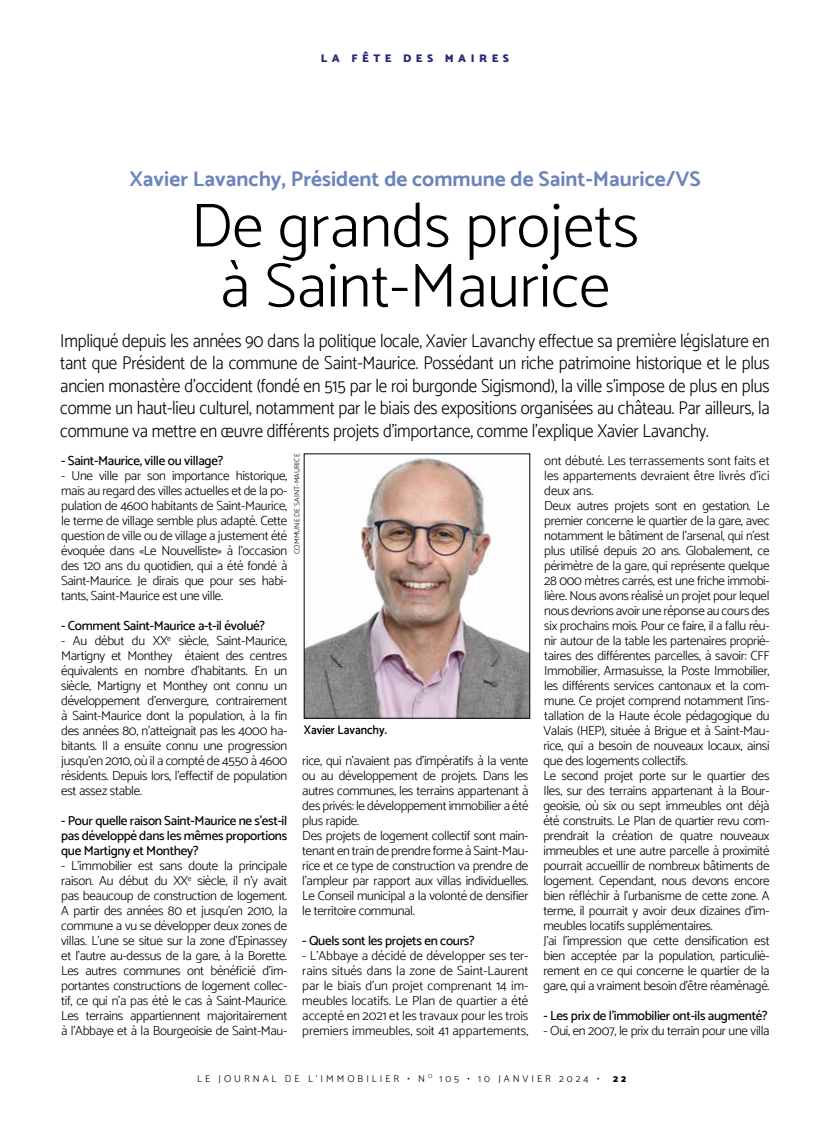
<style>
.page{position:relative;width:830px;height:1134px;background:#fff}
.page>*{position:absolute;margin:0;border:0;box-sizing:border-box;transform-origin:0 0}
.t1{font:300 62.5px/60px "Catamaran";color:#000;text-align:center}
.t2{font:700 21.25px "Catamaran";color:#6c85ba}
.t3{font:300 18.75px/22.5px "Catamaran";letter-spacing:-.01em;color:#000;text-align:justify;scale:.91 1}
.t4{font:300 13.12px/15px "Catamaran";letter-spacing:-.02em;color:#000;text-align:justify}
.t5{font:500 13.12px/15px "Catamaran";letter-spacing:-.02em;color:#000;text-align:justify}
.t6{font:600 12.5px "Catamaran";color:#000;scale:.92 1}
.t7{font:900 11.25px "Catamaran";letter-spacing:.4em;color:#232c77}
.t8{font:300 10px "Catamaran";letter-spacing:.3em;color:#000}
.t9{font:900 10px "Catamaran";color:#000}
.t10{font:300 7.5px "Catamaran";letter-spacing:.01em;color:#000}
</style>
<div class="page">
<img style="left:306px;top:458px;width:221px;height:258px">
<p class="t7" style="left:321px;top:52px;width:190px">LA FÊTE DES MAIRES</p>
<h2 class="t2" style="left:129px;top:167px;width:572px">Xavier Lavanchy, Président de commune de Saint-Maurice/VS</h2>
<h1 class="t1" style="left:191px;top:195px;width:449px">De grands projets à Saint-Maurice</h1>
<p class="t3" style="left:60px;top:329px;width:780px">Impliqué depuis les années 90 dans la politique locale, Xavier Lavanchy effectue sa première législature en tant que Président de la commune de Saint-Maurice. Possédant un riche patrimoine historique et le plus ancien monastère d’occident (fondé en 515 par le roi burgonde Sigismond), la ville s’impose de plus en plus comme un haut-lieu culturel, notamment par le biais des expositions organisées au château. Par ailleurs, la commune va mettre en œuvre différents projets d’importance, comme l’explique Xavier Lavanchy.</p>
<p class="t10" style="left:292px;top:554px;width:102px;rotate:-90deg">COMMUNE DE SAINT-MAURICE</p>
<p class="t4" style="left:543px;top:453px;width:227px;text-align:left">ont débuté. Les terrassements sont faits et les appartements devraient être livrés d’ici deux ans.<br>Deux autres projets sont en gestation. Le premier concerne le quartier de la gare, avec notamment le bâtiment de l’arsenal, qui n’est plus utilisé depuis 20 ans. Globalement, ce périmètre de la gare, qui représente quelque 28 000 mètres carrés, est une friche immobi&shy;lière. Nous avons réalisé un projet pour lequel nous devrions avoir une réponse au cours des six prochains mois. Pour ce faire, il a fallu réu&shy;nir autour de la table les partenaires proprié&shy;taires des différentes parcelles, à savoir: CFF Immobilier, Armasuisse, la Poste Immobilier, les différents services cantonaux et la com&shy;mune. Ce projet comprend notamment l’ins&shy;tallation de la Haute école pédagogique du Valais (HEP), située à Brigue et à Saint-Mau&shy;rice, qui a besoin de nouveaux locaux, ainsi que des logements collectifs.<br>Le second projet porte sur le quartier des Iles, sur des terrains appartenant à la Bour&shy;geoisie, où six ou sept immeubles ont déjà été construits. Le Plan de quartier revu com&shy;prendrait la création de quatre nouveaux immeubles et une autre parcelle à proximité pourrait accueillir de nombreux bâtiments de logement. Cependant, nous devons encore bien réfléchir à l’urbanisme de cette zone. A terme, il pourrait y avoir deux dizaines d’im&shy;meubles locatifs supplémentaires.<br>J’ai l’impression que cette densification est bien acceptée par la population, particuliè&shy;rement en ce qui concerne le quartier de la gare, qui a vraiment besoin d’être réaménagé.</p>
<p class="t5" style="left:543px;top:1008px;width:226px">- Les prix de l’immobilier ont-ils augmenté?</p>
<p class="t4" style="left:543px;top:1023px;width:227px">- Oui, en 2007, le prix du terrain pour une villa</p>
<p class="t8" style="left:197px;top:1072px;width:403px">LE JOURNAL DE L’IMMOBILIER • N <sup>O</sup> 105 • 10 JANVIER 2024 •</p>
<p class="t9" style="left:612px;top:1072px;width:14px">2 2</p>
<p class="t5" style="left:61px;top:453px;width:163px">- Saint-Maurice, ville ou village?</p>
<p class="t4" style="left:61px;top:468px;width:227px">- Une ville par son importance historique, mais au regard des villes actuelles et de la po&shy;pulation de 4600 habitants de Saint-Maurice, le terme de village semble plus adapté. Cette question de ville ou de village a justement été évoquée dans «Le Nouvelliste» à l’occasion des 120 ans du quotidien, qui a été fondé à Saint-Maurice. Je dirais que pour ses habi&shy;tants, Saint-Maurice est une ville.</p>
<p class="t5" style="left:61px;top:618px;width:205px">- Comment Saint-Maurice a-t-il évolué?</p>
<p class="t4" style="left:61px;top:633px;width:227px">- Au début du XX<sup>e</sup> siècle, Saint-Maurice, Martigny et Monthey étaient des centres équivalents en nombre d’habitants. En un siècle, Martigny et Monthey ont connu un développement d’envergure, contrairement à Saint-Maurice dont la population, à la fin des années 80, n’atteignait pas les 4000 ha&shy;bitants. Il a ensuite connu une progression jusqu’en 2010, où il a compté de 4550 à 4600 résidents. Depuis lors, l’effectif de population est assez stable.</p>
<p class="t5" style="left:61px;top:813px;width:227px">- Pour quelle raison Saint-Maurice ne s’est-il pas développé dans les mêmes proportions que Martigny et Monthey?</p>
<p class="t4" style="left:61px;top:858px;width:227px">- L’immobilier est sans doute la principale raison. Au début du XX<sup>e</sup> siècle, il n’y avait pas beaucoup de construction de logement.<br>A partir des années 80 et jusqu’en 2010, la commune a vu se développer deux zones de villas. L’une se situe sur la zone d’Epinassey et l’autre au-dessus de la gare, à la Borette.<br>Les autres communes ont bénéficié d’im&shy;portantes constructions de logement collec&shy;tif, ce qui n’a pas été le cas à Saint-Maurice.<br>Les terrains appartiennent majoritairement à l’Abbaye et à la Bourgeoisie de Saint-Mau-</p>
<p class="t6" style="left:304px;top:723px;width:92px">Xavier Lavanchy.</p>
<p class="t4" style="left:302px;top:753px;width:227px;text-align:left">rice, qui n’avaient pas d’impératifs à la vente ou au développement de projets. Dans les autres communes, les terrains appartenant à des privés: le développement immobilier a été plus rapide.<br>Des projets de logement collectif sont main&shy;tenant en train de prendre forme à Saint-Mau&shy;rice et ce type de construction va prendre de l’ampleur par rapport aux villas individuelles.<br>Le Conseil municipal a la volonté de densifier le territoire communal.</p>
<p class="t5" style="left:302px;top:933px;width:174px">- Quels sont les projets en cours?</p>
<p class="t4" style="left:302px;top:948px;width:227px">- L’Abbaye a décidé de développer ses ter&shy;rains situés dans la zone de Saint-Laurent par le biais d’un projet comprenant 14 im&shy;meubles locatifs. Le Plan de quartier a été accepté en 2021 et les travaux pour les trois premiers immeubles, soit 41 appartements,</p>
</div>
